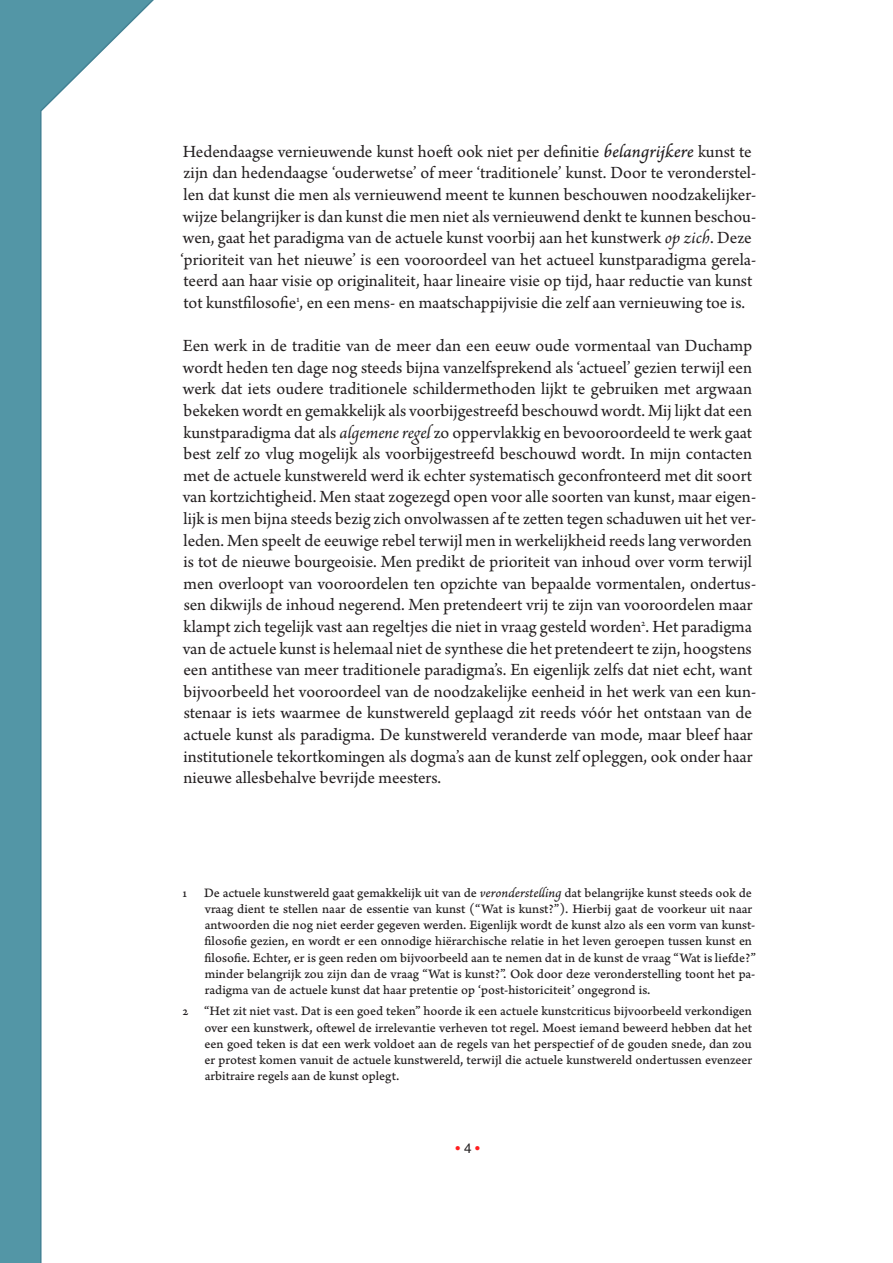
<style>
.page{position:relative;width:893px;height:1263px;background:#fff}
.page>*{position:absolute;margin:0;border:0;box-sizing:border-box;transform-origin:0 0}
.body_tekst{font:18px/21.6px "Arno Pro";letter-spacing:-.005em;color:#231f20}
.footnote_text{font:13.5px/16.2px "Arno Pro Caption";letter-spacing:-.005em;color:#231f20}
.t1{font:13.5px "Helvetica LT Std";color:#ff1f20}
.s1{font-family:"Arno Pro Italic Caption"}
.s2{font-style:italic}
.s3{color:#231f20}
</style>
<div class="page">
<svg style="left:0;top:0;width:154px;height:1263px"></svg>
<p class="body_tekst" style="left:180px;top:142px;width:577px">Hedendaagse vernieuwende kunst hoeft ook niet per definitie <span class="s1">belangrijkere</span> kunst te zijn dan hedendaagse ‘ouderwetse’ of meer ‘traditionele’ kunst. Door te veronderstel&shy;len dat kunst die men als vernieuwend meent te kunnen beschouwen noodzakelijker&shy;wijze belangrijker is dan kunst die men niet als vernieuwend denkt te kunnen beschou&shy;wen, gaat het paradigma van de actuele kunst voorbij aan het kunstwerk <span class="s2">op zich</span>. Deze ‘prioriteit van het nieuwe’ is een vooroordeel van het actueel kunstparadigma gerela&shy;teerd aan haar visie op originaliteit, haar lineaire visie op tijd, haar reductie van kunst tot kunstfilosofie<sup>1</sup>, en een mens- en maatschappijvisie die zelf aan vernieuwing toe is.</p>
<p class="body_tekst" style="left:183px;top:336px;width:575px">Een werk in de traditie van de meer dan een eeuw oude vormentaal van Duchamp wordt heden ten dage nog steeds bijna vanzelfsprekend als ‘actueel’ gezien terwijl een werk dat iets oudere traditionele schildermethoden lijkt te gebruiken met argwaan bekeken wordt en gemakkelijk als voorbijgestreefd beschouwd wordt. Mij lijkt dat een kunstparadigma dat als <span class="s2">algemene regel</span> zo oppervlakkig en bevooroordeeld te werk gaat best zelf zo vlug mogelijk als voorbijgestreefd beschouwd wordt. In mijn contacten met de actuele kunstwereld werd ik echter systematisch geconfronteerd met dit soort van kortzichtigheid. Men staat zogezegd open voor alle soorten van kunst, maar eigen&shy;lijk is men bijna steeds bezig zich onvolwassen af te zetten tegen schaduwen uit het ver&shy;leden. Men speelt de eeuwige rebel terwijl men in werkelijkheid reeds lang verworden is tot de nieuwe bourgeoisie. Men predikt de prioriteit van inhoud over vorm terwijl men overloopt van vooroordelen ten opzichte van bepaalde vormentalen, ondertus&shy;sen dikwijls de inhoud negerend. Men pretendeert vrij te zijn van vooroordelen maar klampt zich tegelijk vast aan regeltjes die niet in vraag gesteld worden<sup>2</sup>. Het paradigma van de actuele kunst is helemaal niet de synthese die het pretendeert te zijn, hoogstens een antithese van meer traditionele paradigma’s. En eigenlijk zelfs dat niet echt, want bijvoorbeeld het vooroordeel van de noodzakelijke eenheid in het werk van een kun&shy;stenaar is iets waarmee de kunstwereld geplaagd zit reeds vóór het ontstaan van de actuele kunst als paradigma. De kunstwereld veranderde van mode, maar bleef haar institutionele tekortkomingen als dogma’s aan de kunst zelf opleggen, ook onder haar nieuwe allesbehalve bevrijde meesters.</p>
<p class="footnote_text" style="left:204px;top:885px;width:553px;text-indent:-22px">1 De actuele kunstwereld gaat gemakkelijk uit van de <span class="s1">veronderstelling</span> dat belangrijke kunst steeds ook de vraag dient te stellen naar de essentie van kunst (“Wat is kunst?”). Hierbij gaat de voorkeur uit naar antwoorden die nog niet eerder gegeven werden. Eigenlijk wordt de kunst alzo als een vorm van kunst&shy;filosofie gezien, en wordt er een onnodige hiërarchische relatie in het leven geroepen tussen kunst en filosofie. Echter, er is geen reden om bijvoorbeeld aan te nemen dat in de kunst de vraag “Wat is liefde?” minder belangrijk zou zijn dan de vraag “Wat is kunst?”. Ook door deze veronderstelling toont het pa&shy;radigma van de actuele kunst dat haar pretentie op ‘post-historiciteit’ ongegrond is.</p>
<p class="footnote_text" style="left:204px;top:1004px;width:549px;text-align:justify;text-indent:-22px">2 “Het zit niet vast. Dat is een goed teken” hoorde ik een actuele kunstcriticus bijvoorbeeld verkondigen over een kunstwerk, oftewel de irrelevantie verheven tot regel. Moest iemand beweerd hebben dat het een goed teken is dat een werk voldoet aan de regels van het perspectief of de gouden snede, dan zou er protest komen vanuit de actuele kunstwereld, terwijl die actuele kunstwereld ondertussen evenzeer arbitraire regels aan de kunst oplegt.</p>
<p class="t1" style="left:455px;top:1140px;width:26px">• <span class="s3">4</span> •</p>
</div>
